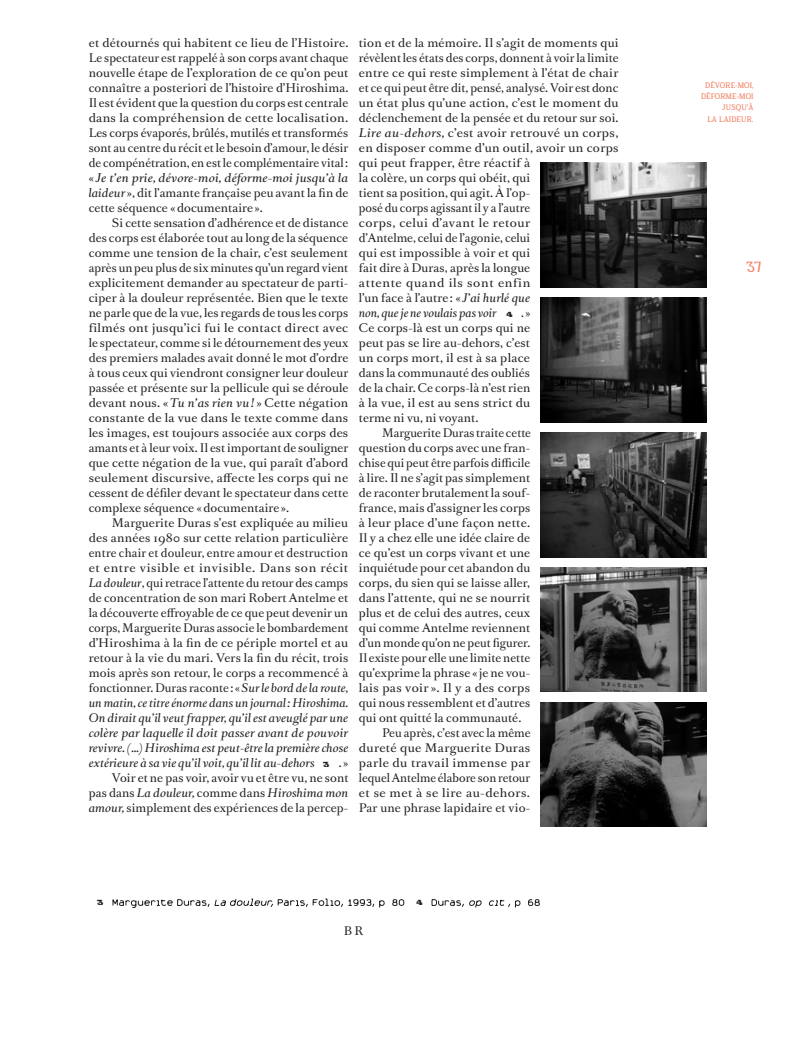
<style>
.page{position:relative;width:798px;height:1063px;background:#fff}
.page>*{position:absolute;margin:0;border:0;box-sizing:border-box;transform-origin:0 0}
.C_Folios{font:13.75px "Le Cavalier";color:#f4866b}
.D_Texte_Labeur{font:11.25px/15px "Romain BP Text";letter-spacing:.01em;color:#231f20;text-align:justify}
.D_Texte_Labeur-2{font:11.25px/15px "Romain BP Text";letter-spacing:.01em;color:#231f20;text-align:justify;scale:.95 1}
.D_Texte_Labeur-3{font:italic 11.25px "Romain BP Text";color:#231f20}
.H_Initiales_Auteur{font:11.25px "Romain BP Text";color:#231f20}
.B3_Titre_Courant{font:7.5px "Le Cavalier";letter-spacing:.01em;color:#f4866b}
.t1{font:900 6.88px "Le Cavalier";color:#231f20}
.s1{font-style:italic}
.s2{font-style:normal}
</style>
<div class="page">
<svg style="left:112px;top:898px;width:293px;height:10px"></svg>
<svg style="left:431px;top:899px;width:109px;height:9px"></svg>
<img style="left:540px;top:163px;width:166px;height:124px">
<img style="left:540px;top:298px;width:166px;height:124px">
<img style="left:540px;top:433px;width:166px;height:124px">
<img style="left:540px;top:568px;width:166px;height:124px">
<img style="left:540px;top:702px;width:166px;height:125px">
<p class="D_Texte_Labeur" style="left:89px;top:34px;width:261px">et détournés qui habitent ce lieu de l’Histoire.<br>Le spectateur est rappelé à son corps avant chaque nouvelle étape de l’exploration de ce qu’on peut connaître a posteriori de l’histoire d’Hiroshima.<br>Il est évident que la question du corps est centrale dans la compréhension de cette localisation.<br>Les corps évaporés, brûlés, mutilés et transformés sont au centre du récit et le besoin d’amour, le désir de compénétration, en est le complémentaire vital: « <span class="s1">Je t’en prie, dévore-moi, déforme-moi jusqu’à la laideur</span> », dit l’amante française peu avant la fin de cette séquence «documentaire ».</p>
<p class="D_Texte_Labeur" style="left:89px;top:214px;width:261px;text-indent:23px">Si cette sensation d’adhérence et de distance des corps est élaborée tout au long de la séquence comme une tension de la chair, c’est seulement après un peu plus de six minutes qu’un regard vient explicitement demander au spectateur de parti&shy;ciper à la douleur représentée. Bien que le texte ne parle que de la vue, les regards de tous les corps filmés ont jusqu’ici fui le contact direct avec le spectateur, comme si le détournement des yeux des premiers malades avait donné le mot d’ordre à tous ceux qui viendront consigner leur douleur passée et présente sur la pellicule qui se déroule devant nous. «<span class="s1">Tu n’as rien vu !</span> » Cette négation constante de la vue dans le texte comme dans les images, est toujours associée aux corps des amants et à leur voix. Il est important de souligner que cette négation de la vue, qui paraît d’abord seulement discursive, affecte les corps qui ne cessent de défiler devant le spectateur dans cette complexe séquence «documentaire ».</p>
<p class="D_Texte_Labeur" style="left:89px;top:514px;width:261px;text-indent:23px">Marguerite Duras s’est expliquée au milieu des années 1980 sur cette relation particulière entre chair et douleur, entre amour et destruction et entre visible et invisible. Dans son récit <span class="s1">La douleur</span>, qui retrace l’attente du retour des camps de concentration de son mari Robert Antelme et la découverte effroyable de ce que peut devenir un corps, Marguerite Duras associe le bombardement d’Hiroshima à la fin de ce périple mortel et au retour à la vie du mari. Vers la fin du récit, trois mois après son retour, le corps a recommencé à fonctionner. Duras raconte : «<span class="s1">Sur le bord de la route, un matin, ce titre énorme dans un journal : Hiroshima.<br>On dirait qu’il veut frapper, qu’il est aveuglé par une colère par laquelle il doit passer avant de pouvoir revivre. (…) Hiroshima est peut-être la première chose extérieure à sa vie qu’il voit, qu’il lit au-dehors</span></p>
<p class="t1" style="left:323px;top:760px;width:8px">3</p>
<p class="D_Texte_Labeur-3" style="left:339px;top:753px;width:11px">.<span class="s2">»</span></p>
<p class="D_Texte_Labeur" style="left:89px;top:769px;width:261px;text-indent:23px">Voir et ne pas voir, avoir vu et être vu, ne sont pas dans <span class="s1">La douleur,</span> comme dans <span class="s1">Hiroshima mon amour,</span> simplement des expériences de la percep-</p>
<p class="D_Texte_Labeur" style="left:359px;top:34px;width:261px;text-align:left">tion et de la mémoire. Il s’agit de moments qui révèlent les états des corps, donnent à voir la limite entre ce qui reste simplement à l’état de chair et ce qui peut être dit, pensé, analysé. Voir est donc un état plus qu’une action, c’est le moment du déclenchement de la pensée et du retour sur soi.<br><span class="s1">Lire au-dehors,</span> c’est avoir retrouvé un corps, en disposer comme d’un outil, avoir un corps qui peut frapper, être réactif à<br>la colère, un corps qui obéit, qui<br>tient sa position, qui agit. À l’op-<br>posé du corps agissant il y a l’autre<br>corps, celui d’avant le retour<br>d’Antelme, celui de l’agonie, celui<br>qui est impossible à voir et qui<br>fait dire à Duras, après la longue<br>attente quand ils sont enfin<br>l’un face à l’autre : « <span class="s1">J’ai hurlé que<br>non, que je ne voulais pas voir</span></p>
<p class="t1" style="left:506px;top:310px;width:8px">4</p>
<p class="D_Texte_Labeur-2" style="left:359px;top:304px;width:182px;text-indent:162px">.» Ce corps-là est un corps qui ne peut pas se lire au-dehors, c’est un corps mort, il est à sa place dans la communauté des oubliés de la chair. Ce corps-là n’est rien à la vue, il est au sens strict du terme ni vu, ni voyant.</p>
<p class="D_Texte_Labeur" style="left:359px;top:424px;width:173px;text-indent:23px">Marguerite Duras traite cette question du corps avec une fran&shy;chise qui peut être parfois difficile à lire. Il ne s’agit pas simplement de raconter brutalement la souf&shy;france, mais d’assigner les corps à leur place d’une façon nette.<br>Il y a chez elle une idée claire de ce qu’est un corps vivant et une inquiétude pour cet abandon du corps, du sien qui se laisse aller, dans l’attente, qui ne se nourrit plus et de celui des autres, ceux qui comme Antelme reviennent d’un monde qu’on ne peut figurer.<br>Il existe pour elle une limite nette qu’exprime la phrase « je ne vou&shy;lais pas voir ». Il y a des corps qui nous ressemblent et d’autres qui ont quitté la communauté.</p>
<p class="D_Texte_Labeur" style="left:359px;top:724px;width:173px;text-indent:23px">Peu après, c’est avec la même dureté que Marguerite Duras parle du travail immense par lequel Antelme élabore son retour et se met à se lire au-dehors.<br>Par une phrase lapidaire et vio-</p>
<p class="t1" style="left:97px;top:898px;width:8px">3</p>
<p class="t1" style="left:416px;top:898px;width:8px">4</p>
<p class="H_Initiales_Auteur" style="left:343px;top:921px;width:21px">B R</p>
<p class="B3_Titre_Courant" style="left:705px;top:81px;width:50px">DÉVORE-MOI,</p>
<p class="B3_Titre_Courant" style="left:700px;top:92px;width:54px">DÉFORME-MOI</p>
<p class="B3_Titre_Courant" style="left:722px;top:103px;width:33px">JUSQU’À</p>
<p class="B3_Titre_Courant" style="left:707px;top:114px;width:48px">LA LAIDEUR.</p>
<p class="C_Folios" style="left:745px;top:258px;width:17px">37</p>
</div>
